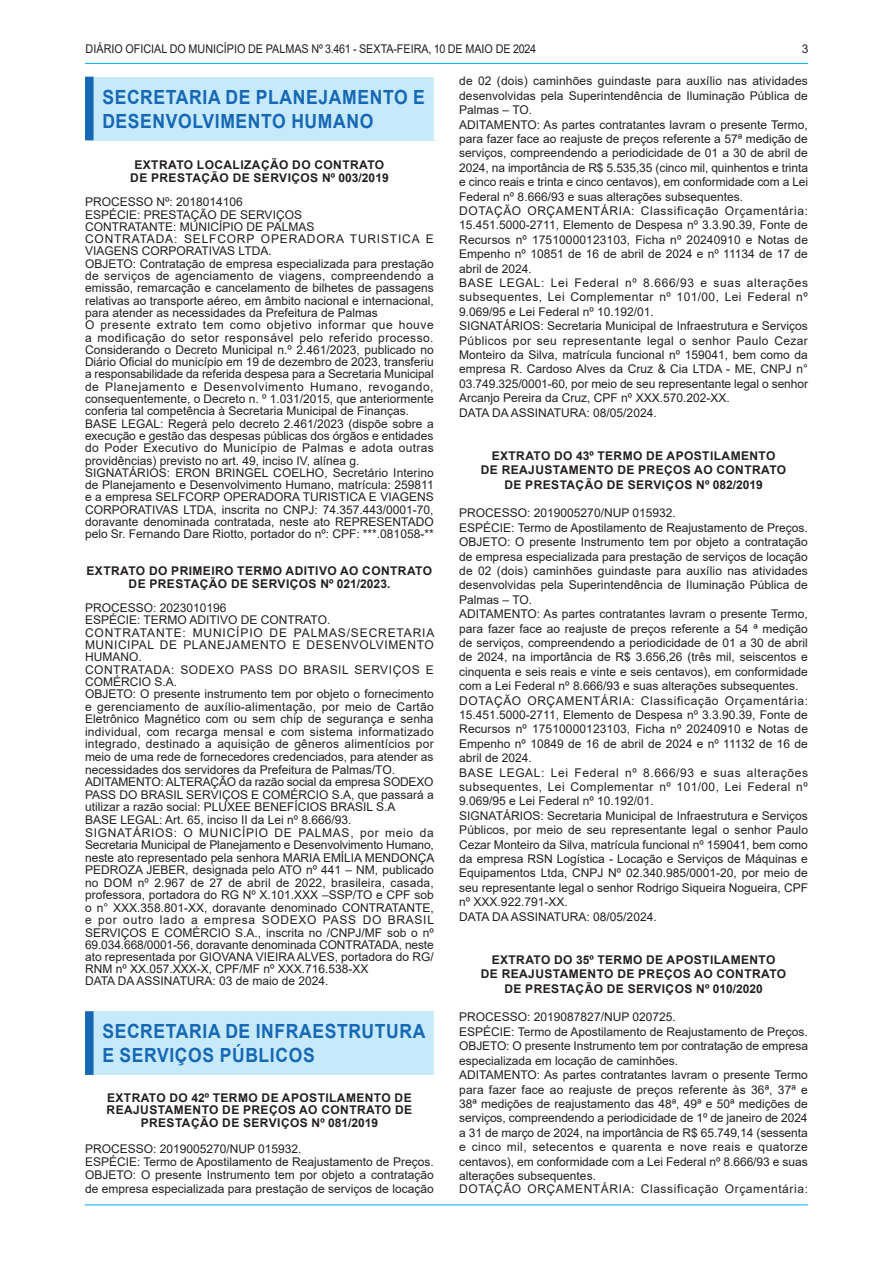
<style>
.page{position:relative;width:893px;height:1263px;background:#fff}
.page>*{position:absolute;margin:0;border:0;box-sizing:border-box;transform-origin:0 0}
.t1{font:700 19.5px/24px "Arial";letter-spacing:.035em;color:#1768b4;scale:.9 1}
.t2{font:12px/14.4px "Arial";color:#231f20}
.t3{font:700 12px/14.4px "Arial";letter-spacing:.035em;color:#231f20;text-align:center}
.t4{font:12px "Arial";color:#231f20;scale:.9 1}
</style>
<div class="page">
<hr style="left:85px;top:1204px;width:723px;height:1px;background:#00aeef">
<hr style="left:85px;top:63px;width:723px;height:1px;background:#00aeef">
<div style="left:89px;top:77px;width:349px;height:63px;background:#c6eafa"></div>
<div style="left:85px;top:77px;width:9px;height:63px;background:#1768b4"></div>
<div style="left:434px;top:77px;width:8px;height:63px;background:#fff"></div>
<div style="left:89px;top:1011px;width:349px;height:64px;background:#c6eafa"></div>
<div style="left:85px;top:1011px;width:9px;height:64px;background:#1768b4"></div>
<div style="left:434px;top:1011px;width:8px;height:64px;background:#fff"></div>
<p class="t4" style="left:86px;top:40px;width:502px">DIÁRIO OFICIAL DO MUNICÍPIO DE PALMAS Nº 3.461 - SEXTA-FEIRA, 10 DE MAIO DE 2024</p>
<p class="t2" style="left:802px;top:41px;width:8px">3</p>
<h1 class="t1" style="left:102px;top:85px;width:360px">SECRETARIA DE PLANEJAMENTO E<br>DESENVOLVIMENTO HUMANO</h1>
<p class="t3" style="left:130px;top:158px;width:260px;line-height:12.8px">EXTRATO LOCALIZAÇÃO DO CONTRATO<br>DE PRESTAÇÃO DE SERVIÇOS Nº 003/2019</p>
<p class="t2" style="left:85px;top:196px;width:350px;line-height:12.3px">PROCESSO Nº: 2018014106<br>ESPÉCIE: PRESTAÇÃO DE SERVIÇOS<br>CONTRATANTE: MUNICÍPIO DE PALMAS<br>CONTRATADA: SELFCORP OPERADORA TURISTICA E VIAGENS CORPORATIVAS LTDA.<br>OBJETO: Contratação de empresa especializada para prestação de serviços de agenciamento de viagens, compreendendo a emissão, remarcação e cancelamento de bilhetes de passagens relativas ao transporte aéreo, em âmbito nacional e internacional, para atender as necessidades da Prefeitura de Palmas<br>O presente extrato tem como objetivo informar que houve a modificação do setor responsável pelo referido processo.<br>Considerando o Decreto Municipal n.º 2.461/2023, publicado no Diário Oficial do município em 19 de dezembro de 2023, transferiu a responsabilidade da referida despesa para a Secretaria Municipal de Planejamento e Desenvolvimento Humano, revogando, consequentemente, o Decreto n. º 1.031/2015, que anteriormente conferia tal competência à Secretaria Municipal de Finanças.<br>BASE LEGAL: Regerá pelo decreto 2.461/2023 (dispõe sobre a execução e gestão das despesas públicas dos órgãos e entidades do Poder Executivo do Município de Palmas e adota outras providências) previsto no art. 49, inciso IV, alínea g.<br>SIGNATÁRIOS: ERON BRINGEL COELHO, Secretário Interino de Planejamento e Desenvolvimento Humano, matrícula: 259811 e a empresa SELFCORP OPERADORA TURISTICA E VIAGENS CORPORATIVAS LTDA, inscrita no CNPJ: 74.357.443/0001-70, doravante denominada contratada, neste ato REPRESENTADO pelo Sr. Fernando Dare Riotto, portador do nº: CPF: ***.081058-**</p>
<p class="t3" style="left:87px;top:565px;width:347px;line-height:12.3px">EXTRATO DO PRIMEIRO TERMO ADITIVO AO CONTRATO<br>DE PRESTAÇÃO DE SERVIÇOS Nº 021/2023.</p>
<p class="t2" style="left:85px;top:602px;width:351px;line-height:12.5px">PROCESSO: 2023010196<br>ESPÉCIE: TERMO ADITIVO DE CONTRATO.<br>CONTRATANTE: MUNICÍPIO DE PALMAS/SECRETARIA MUNICIPAL DE PLANEJAMENTO E DESENVOLVIMENTO HUMANO.<br>CONTRATADA: SODEXO PASS DO BRASIL SERVIÇOS E COMÉRCIO S.A.<br>OBJETO: O presente instrumento tem por objeto o fornecimento e gerenciamento de auxílio-alimentação, por meio de Cartão Eletrônico Magnético com ou sem chip de segurança e senha individual, com recarga mensal e com sistema informatizado integrado, destinado a aquisição de gêneros alimentícios por meio de uma rede de fornecedores credenciados, para atender as necessidades dos servidores da Prefeitura de Palmas/TO.<br>ADITAMENTO: ALTERAÇÃO da razão social da empresa SODEXO PASS DO BRASIL SERVIÇOS E COMÉRCIO S.A, que passará a utilizar a razão social: PLUXEE BENEFÍCIOS BRASIL S.A<br>BASE LEGAL: Art. 65, inciso II da Lei nº 8.666/93.<br>SIGNATÁRIOS: O MUNICÍPIO DE PALMAS, por meio da Secretaria Municipal de Planejamento e Desenvolvimento Humano, neste ato representado pela senhora MARIA EMÍLIA MENDONÇA PEDROZA JEBER, designada pelo ATO nº 441 – NM, publicado no DOM nº 2.967 de 27 de abril de 2022, brasileira, casada, professora, portadora do RG Nº X.101.XXX –SSP/TO e CPF sob o n° XXX.358.801-XX, doravante denominado CONTRATANTE, e por outro lado a empresa SODEXO PASS DO BRASIL SERVIÇOS E COMÉRCIO S.A., inscrita no /CNPJ/MF sob o nº 69.034.668/0001-56, doravante denominada CONTRATADA, neste ato representada por GIOVANA VIEIRA ALVES, portadora do RG/ RNM nº XX.057.XXX-X, CPF/MF nº XXX.716.538-XX<br>DATA DA ASSINATURA: 03 de maio de 2024.</p>
<h1 class="t1" style="left:102px;top:1019px;width:361px">SECRETARIA DE INFRAESTRUTURA<br>E SERVIÇOS PÚBLICOS</h1>
<p class="t3" style="left:107px;top:1091px;width:307px;line-height:12.9px">EXTRATO DO 42º TERMO DE APOSTILAMENTO DE<br>REAJUSTAMENTO DE PREÇOS AO CONTRATO DE<br>PRESTAÇÃO DE SERVIÇOS Nº 081/2019</p>
<p class="t2" style="left:85px;top:1142px;width:350px;line-height:13.2px">PROCESSO: 2019005270/NUP 015932.<br>ESPÉCIE: Termo de Apostilamento de Reajustamento de Preços.<br>OBJETO: O presente Instrumento tem por objeto a contratação de empresa especializada para prestação de serviços de locação</p>
<p class="t2" style="left:459px;top:74px;width:350px">de 02 (dois) caminhões guindaste para auxílio nas atividades desenvolvidas pela Superintendência de Iluminação Pública de Palmas – TO.<br>ADITAMENTO: As partes contratantes lavram o presente Termo, para fazer face ao reajuste de preços referente a 57ª medição de serviços, compreendendo a periodicidade de 01 a 30 de abril de 2024, na importância de R$ 5.535,35 (cinco mil, quinhentos e trinta e cinco reais e trinta e cinco centavos), em conformidade com a Lei Federal nº 8.666/93 e suas alterações subsequentes.<br>DOTAÇÃO ORÇAMENTÁRIA: Classificação Orçamentária:<br>15.451.5000-2711, Elemento de Despesa nº 3.3.90.39, Fonte de Recursos nº 17510000123103, Ficha nº 20240910 e Notas de Empenho nº 10851 de 16 de abril de 2024 e nº 11134 de 17 de abril de 2024.<br>BASE LEGAL: Lei Federal nº 8.666/93 e suas alterações subsequentes, Lei Complementar nº 101/00, Lei Federal nº 9.069/95 e Lei Federal nº 10.192/01.<br>SIGNATÁRIOS: Secretaria Municipal de Infraestrutura e Serviços Públicos por seu representante legal o senhor Paulo Cezar Monteiro da Silva, matrícula funcional nº 159041, bem como da empresa R. Cardoso Alves da Cruz &amp; Cia LTDA - ME, CNPJ n° 03.749.325/0001-60, por meio de seu representante legal o senhor Arcanjo Pereira da Cruz, CPF nº XXX.570.202-XX.<br>DATA DA ASSINATURA: 08/05/2024.</p>
<p class="t3" style="left:481px;top:448px;width:307px">EXTRATO DO 43º TERMO DE APOSTILAMENTO<br>DE REAJUSTAMENTO DE PREÇOS AO CONTRATO<br>DE PRESTAÇÃO DE SERVIÇOS Nº 082/2019</p>
<p class="t2" style="left:459px;top:506px;width:350px">PROCESSO: 2019005270/NUP 015932.<br>ESPÉCIE: Termo de Apostilamento de Reajustamento de Preços.<br>OBJETO: O presente Instrumento tem por objeto a contratação de empresa especializada para prestação de serviços de locação de 02 (dois) caminhões guindaste para auxílio nas atividades desenvolvidas pela Superintendência de Iluminação Pública de Palmas – TO.<br>ADITAMENTO: As partes contratantes lavram o presente Termo, para fazer face ao reajuste de preços referente a 54 ª medição de serviços, compreendendo a periodicidade de 01 a 30 de abril de 2024, na importância de R$ 3.656,26 (três mil, seiscentos e cinquenta e seis reais e vinte e seis centavos), em conformidade com a Lei Federal nº 8.666/93 e suas alterações subsequentes.<br>DOTAÇÃO ORÇAMENTÁRIA: Classificação Orçamentária:<br>15.451.5000-2711, Elemento de Despesa nº 3.3.90.39, Fonte de Recursos nº 17510000123103, Ficha nº 20240910 e Notas de Empenho nº 10849 de 16 de abril de 2024 e nº 11132 de 16 de abril de 2024.<br>BASE LEGAL: Lei Federal nº 8.666/93 e suas alterações subsequentes, Lei Complementar nº 101/00, Lei Federal nº 9.069/95 e Lei Federal nº 10.192/01.<br>SIGNATÁRIOS: Secretaria Municipal de Infraestrutura e Serviços Públicos, por meio de seu representante legal o senhor Paulo Cezar Monteiro da Silva, matrícula funcional nº 159041, bem como da empresa RSN Logística - Locação e Serviços de Máquinas e Equipamentos Ltda, CNPJ Nº 02.340.985/0001-20, por meio de seu representante legal o senhor Rodrigo Siqueira Nogueira, CPF nº XXX.922.791-XX.<br>DATA DA ASSINATURA: 08/05/2024.</p>
<p class="t3" style="left:481px;top:952px;width:307px">EXTRATO DO 35º TERMO DE APOSTILAMENTO<br>DE REAJUSTAMENTO DE PREÇOS AO CONTRATO<br>DE PRESTAÇÃO DE SERVIÇOS Nº 010/2020</p>
<p class="t2" style="left:459px;top:1010px;width:350px">PROCESSO: 2019087827/NUP 020725.<br>ESPÉCIE: Termo de Apostilamento de Reajustamento de Preços.<br>OBJETO: O presente Instrumento tem por contratação de empresa especializada em locação de caminhões.<br>ADITAMENTO: As partes contratantes lavram o presente Termo para fazer face ao reajuste de preços referente às 36ª, 37ª e 38ª medições de reajustamento das 48ª, 49ª e 50ª medições de serviços, compreendendo a periodicidade de 1º de janeiro de 2024 a 31 de março de 2024, na importância de R$ 65.749,14 (sessenta e cinco mil, setecentos e quarenta e nove reais e quatorze centavos), em conformidade com a Lei Federal nº 8.666/93 e suas alterações subsequentes.<br>DOTAÇÃO ORÇAMENTÁRIA: Classificação Orçamentária:</p>
</div>
